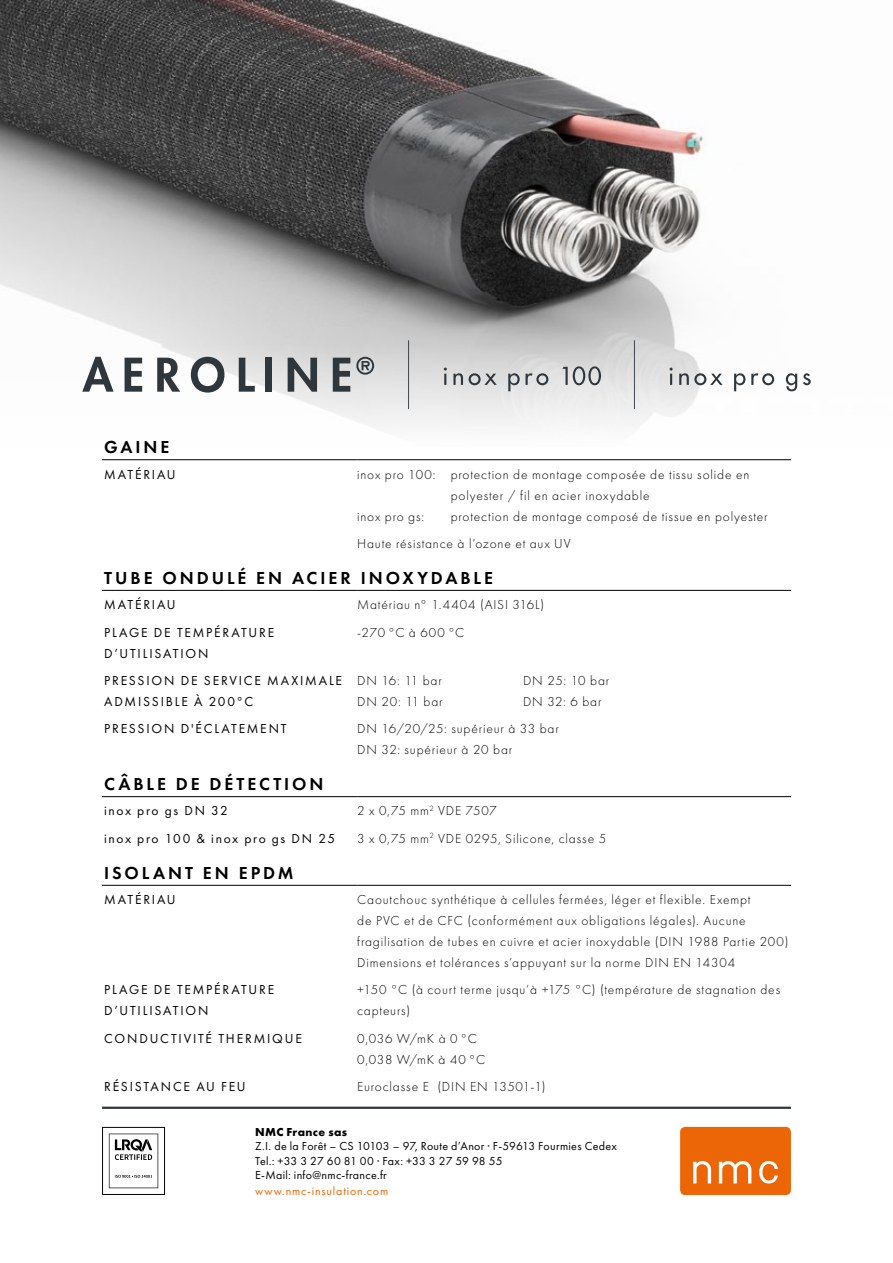
<style>
.page{position:relative;width:893px;height:1263px;background:#fff}
.page>*{position:absolute;margin:0;border:0;box-sizing:border-box;transform-origin:0 0}
.t1{font:600 18px "Futura PT";letter-spacing:.165em;color:#000}
.t2{font:300 13.5px/21px "Futura PT";letter-spacing:.06em;color:#000}
.t3{font:13.5px/21px "Futura PT";letter-spacing:.13em;color:#000}
.t4{font:12px/14.4px "Futura PT";letter-spacing:.025em;color:#000}
.t5{font:12px "Futura PT";letter-spacing:.065em;color:#ec6608}
.t6{font:700 12px "Futura PT";letter-spacing:.03em;color:#000}
</style>
<div class="page">
<svg style="left:102px;top:1127px;width:63px;height:68px"></svg>
<div style="left:680px;top:1127px;width:111px;height:68px;background:#ec6608;border-radius:5px"></div>
<svg style="left:693px;top:1161px;width:85px;height:22px"></svg>
<hr style="left:102px;top:1107px;width:689px;height:2px;background:#2f373d">
<img style="left:0;top:0;width:808px;height:426px">
<svg style="left:82px;top:357px;width:32px;height:35px"></svg>
<svg style="left:125px;top:358px;width:17px;height:34px"></svg>
<svg style="left:157px;top:358px;width:23px;height:34px"></svg>
<svg style="left:191px;top:357px;width:33px;height:36px"></svg>
<svg style="left:239px;top:358px;width:16px;height:34px"></svg>
<div style="left:265px;top:358px;width:7px;height:34px;background:#2f373d"></div>
<svg style="left:288px;top:358px;width:29px;height:34px"></svg>
<svg style="left:333px;top:358px;width:17px;height:34px"></svg>
<svg style="left:356px;top:357px;width:18px;height:18px"></svg>
<hr style="left:408px;top:340px;width:1px;height:69px;background:#2f373d">
<svg style="left:444px;top:368px;width:3px;height:17px"></svg>
<svg style="left:453px;top:373px;width:10px;height:12px"></svg>
<svg style="left:469px;top:373px;width:28px;height:12px"></svg>
<svg style="left:508px;top:373px;width:40px;height:18px"></svg>
<svg style="left:562px;top:366px;width:39px;height:19px"></svg>
<hr style="left:634px;top:340px;width:1px;height:69px;background:#2f373d">
<svg style="left:670px;top:368px;width:3px;height:17px"></svg>
<svg style="left:679px;top:373px;width:44px;height:12px"></svg>
<svg style="left:734px;top:373px;width:11px;height:18px"></svg>
<svg style="left:751px;top:373px;width:23px;height:12px"></svg>
<svg style="left:786px;top:373px;width:11px;height:18px"></svg>
<svg style="left:803px;top:373px;width:8px;height:12px"></svg>
<hr style="left:102px;top:459px;width:255px;height:1px;background:#000">
<hr style="left:357px;top:459px;width:434px;height:1px;background:#000">
<hr style="left:102px;top:590px;width:255px;height:1px;background:#000">
<hr style="left:357px;top:590px;width:434px;height:1px;background:#000">
<hr style="left:102px;top:796px;width:255px;height:1px;background:#000">
<hr style="left:357px;top:796px;width:434px;height:1px;background:#000">
<hr style="left:102px;top:885px;width:255px;height:1px;background:#000">
<hr style="left:357px;top:885px;width:434px;height:1px;background:#000">
<h1 class="t1" style="left:104px;top:436px;width:67px">GAINE</h1>
<p class="t3" style="left:104px;top:463px;width:73px">MATÉRIAU</p>
<p class="t2" style="left:357px;top:464px;width:394px">inox pro 100: protection de montage composée de tissu solide en</p>
<p class="t2" style="left:451px;top:485px;width:200px">polyester / fil en acier inoxydable</p>
<p class="t2" style="left:357px;top:506px;width:68px">inox pro gs:</p>
<p class="t2" style="left:357px;top:502px;width:412px;line-height:27.3px;text-indent:94px">protection de montage composé de tissue en polyester<br>Haute résistance à l’ozone et aux UV</p>
<h1 class="t1" style="left:104px;top:567px;width:390px">TUBE ONDULÉ EN ACIER INOXYDABLE</h1>
<p class="t3" style="left:104px;top:594px;width:73px">MATÉRIAU</p>
<p class="t2" style="left:357px;top:594px;width:189px">Matériau n° 1.4404 (AISI 316L)</p>
<p class="t3" style="left:104px;top:621px;width:171px">PLAGE DE TEMPÉRATURE<br>D’UTILISATION</p>
<p class="t2" style="left:357px;top:622px;width:109px">-270 °C à 600 °C</p>
<p class="t3" style="left:104px;top:670px;width:239px">PRESSION DE SERVICE MAXIMALE<br>ADMISSIBLE À 200°C</p>
<p class="t2" style="left:357px;top:670px;width:86px">DN 16: 11 bar</p>
<p class="t2" style="left:523px;top:670px;width:88px">DN 25: 10 bar</p>
<p class="t2" style="left:357px;top:691px;width:87px">DN 20: 11 bar</p>
<p class="t2" style="left:523px;top:691px;width:80px">DN 32: 6 bar</p>
<p class="t3" style="left:104px;top:718px;width:184px">PRESSION D'ÉCLATEMENT</p>
<p class="t2" style="left:357px;top:718px;width:203px">DN 16/20/25: supérieur à 33 bar<br>DN 32: supérieur à 20 bar</p>
<h1 class="t1" style="left:104px;top:773px;width:221px">CÂBLE DE DÉTECTION</h1>
<p class="t3" style="left:104px;top:800px;width:125px">inox pro gs DN 32</p>
<p class="t2" style="left:357px;top:800px;width:141px">2 x 0,75 mm<sup>2</sup> VDE 7507</p>
<p class="t3" style="left:104px;top:828px;width:232px">inox pro 100 &amp; inox pro gs DN 25</p>
<p class="t2" style="left:357px;top:828px;width:250px">3 x 0,75 mm<sup>2</sup> VDE 0295, Silicone, classe 5</p>
<h1 class="t1" style="left:104px;top:862px;width:191px">ISOLANT EN EPDM</h1>
<p class="t3" style="left:104px;top:889px;width:73px">MATÉRIAU</p>
<p class="t2" style="left:357px;top:889px;width:433px">Caoutchouc synthétique à cellules fermées, léger et flexible. Exempt<br>de PVC et de CFC (conformément aux obligations légales). Aucune fragilisation de tubes en cuivre et acier inoxydable (DIN 1988 Partie 200)<br>Dimensions et tolérances s’appuyant sur la norme DIN EN 14304</p>
<p class="t3" style="left:104px;top:979px;width:171px">PLAGE DE TEMPÉRATURE<br>D’UTILISATION</p>
<p class="t2" style="left:357px;top:979px;width:424px">+150 °C (à court terme jusqu’à +175 °C) (température de stagnation des capteurs)</p>
<p class="t3" style="left:104px;top:1028px;width:199px">CONDUCTIVITÉ THERMIQUE</p>
<p class="t2" style="left:357px;top:1028px;width:129px">0,036 W/mK à 0 °C<br>0,038 W/mK à 40 °C</p>
<p class="t3" style="left:104px;top:1076px;width:143px">RÉSISTANCE AU FEU</p>
<p class="t2" style="left:357px;top:1076px;width:190px">Euroclasse E (DIN EN 13501-1)</p>
<p class="t6" style="left:255px;top:1124px;width:93px">NMC France sas</p>
<p class="t4" style="left:255px;top:1139px;width:363px">Z.I. de la Forêt – CS 10103 – 97, Route d’Anor · F-59613 Fourmies Cedex<br>Tel.: +33 3 27 60 81 00 · Fax: +33 3 27 59 98 55<br>E-Mail: info@nmc-france.fr</p>
<p class="t5" style="left:255px;top:1184px;width:135px">www.nmc-insulation.com</p>
</div>
